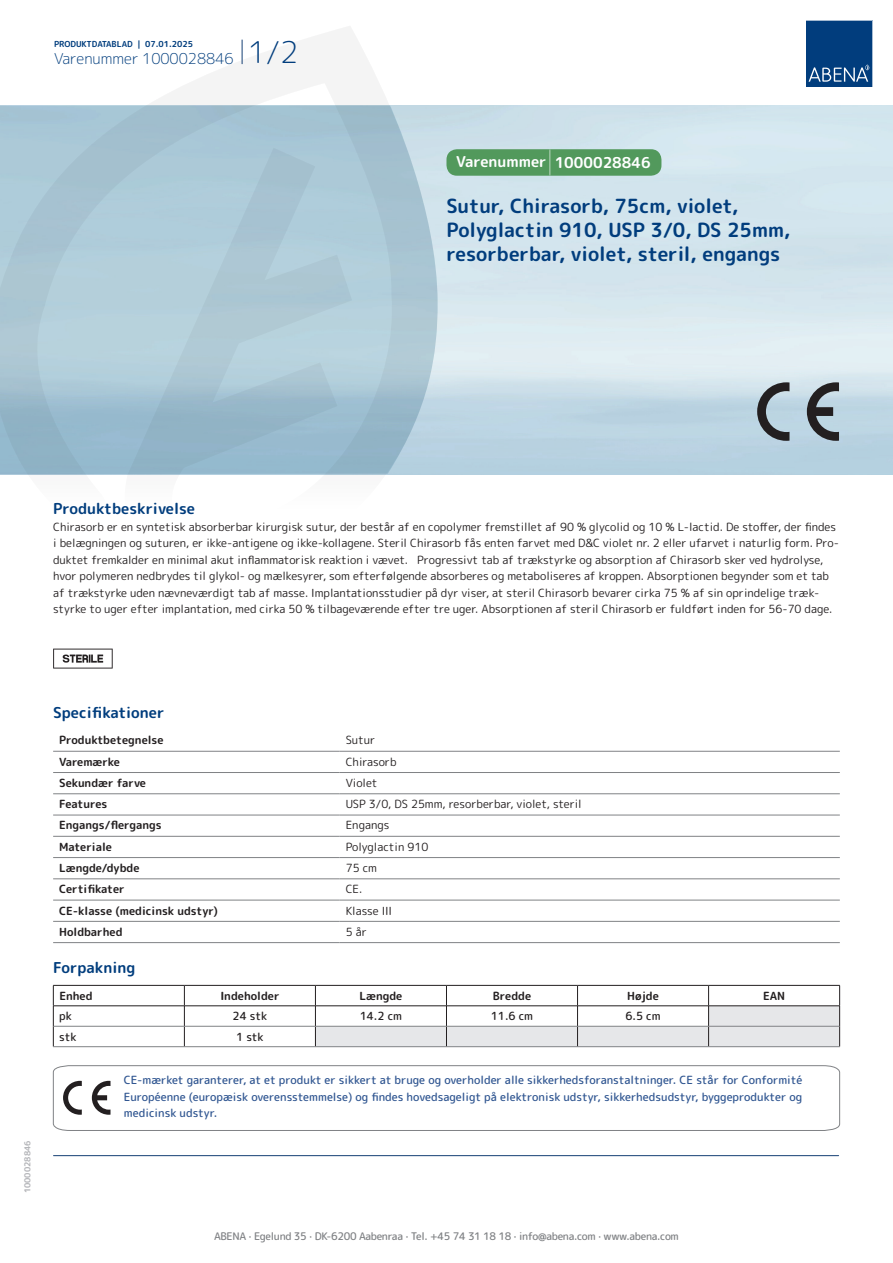
<style>
.page{position:relative;width:893px;height:1263px;background:#fff}
.page>*{position:absolute;margin:0;border:0;box-sizing:border-box;transform-origin:0 0}
.t1{font:700 19.5px/24px "Rounded Mplus 1 c";color:#013d7d}
.t2{font:700 15px "Rounded Mplus 1 c";color:#013d7d}
.t3{font:300 15px "Rounded Mplus 1 c";color:#013d7d}
.t4{font:700 15px "Rounded Mplus 1 c";color:#fff}
.t5{font:11.25px/16.5px "Rounded Mplus 1 c";color:#231f20}
.t6{font:500 11.25px/16.5px "Rounded Mplus 1 c";color:#305691;text-align:justify}
.t7{font:700 11.25px "Rounded Mplus 1 c";color:#231f20}
.t8{font:500 11.25px "Rounded Mplus 1 c";color:#231f20}
.t9{font:500 10.5px "Rounded Mplus 1 c";letter-spacing:-.03em;color:#808285}
.t10{font:700 8.25px "Rounded Mplus 1 c";color:#013d7d}
.t11{font:700 8.25px "Rounded Mplus 1 c";color:#b2b3b7}
.s1{font-size:30px}
.s2{font-size:25.5px}
</style>
<div class="page">
<svg style="left:0;top:26px;width:439px;height:449px"></svg>
<svg style="left:0;top:106px;width:438px;height:368px;background:#a8c6d4"></svg>
<svg style="left:242px;top:40px;width:1px;height:24px"></svg>
<svg style="left:806px;top:20px;width:67px;height:67px;background:#144b86"></svg>
<svg style="left:53px;top:649px;width:60px;height:19px"></svg>
<hr style="left:53px;top:751px;width:287px;height:1px;background:#808285">
<hr style="left:340px;top:751px;width:500px;height:1px;background:#808285">
<hr style="left:53px;top:772px;width:287px;height:1px;background:#808285">
<hr style="left:340px;top:772px;width:500px;height:1px;background:#808285">
<hr style="left:53px;top:793px;width:287px;height:1px;background:#808285">
<hr style="left:340px;top:793px;width:500px;height:1px;background:#808285">
<hr style="left:53px;top:815px;width:287px;height:1px;background:#808285">
<hr style="left:340px;top:815px;width:500px;height:1px;background:#808285">
<hr style="left:53px;top:836px;width:287px;height:1px;background:#808285">
<hr style="left:340px;top:836px;width:500px;height:1px;background:#808285">
<hr style="left:53px;top:857px;width:287px;height:1px;background:#808285">
<hr style="left:340px;top:857px;width:500px;height:1px;background:#808285">
<hr style="left:53px;top:878px;width:287px;height:1px;background:#808285">
<hr style="left:340px;top:878px;width:500px;height:1px;background:#808285">
<hr style="left:53px;top:900px;width:287px;height:1px;background:#808285">
<hr style="left:340px;top:900px;width:500px;height:1px;background:#808285">
<hr style="left:53px;top:921px;width:287px;height:1px;background:#808285">
<hr style="left:340px;top:921px;width:500px;height:1px;background:#808285">
<hr style="left:53px;top:942px;width:287px;height:1px;background:#808285">
<hr style="left:340px;top:942px;width:500px;height:1px;background:#808285">
<hr style="left:53px;top:985px;width:131px;height:1px;background:#231f20">
<hr style="left:184px;top:985px;width:131px;height:1px;background:#231f20">
<hr style="left:53px;top:1005px;width:131px;height:1px;background:#231f20">
<hr style="left:184px;top:1005px;width:131px;height:1px;background:#231f20">
<svg style="left:53px;top:985px;width:1px;height:61px"></svg>
<svg style="left:184px;top:985px;width:1px;height:61px"></svg>
<svg style="left:315px;top:985px;width:525px;height:61px"></svg>
<hr style="left:54px;top:1026px;width:130px;height:1px;background:#808285">
<hr style="left:184px;top:1026px;width:131px;height:1px;background:#808285">
<hr style="left:315px;top:1026px;width:131px;height:1px;background:#808285">
<hr style="left:446px;top:1026px;width:131px;height:1px;background:#808285">
<hr style="left:577px;top:1026px;width:132px;height:1px;background:#808285">
<hr style="left:709px;top:1026px;width:130px;height:1px;background:#808285">
<hr style="left:53px;top:1046px;width:131px;height:1px;background:#808285">
<hr style="left:184px;top:1046px;width:131px;height:1px;background:#808285">
<hr style="left:315px;top:1046px;width:131px;height:1px;background:#808285">
<hr style="left:446px;top:1046px;width:131px;height:1px;background:#808285">
<hr style="left:577px;top:1046px;width:132px;height:1px;background:#808285">
<hr style="left:709px;top:1046px;width:131px;height:1px;background:#808285">
<svg style="left:53px;top:1065px;width:787px;height:66px"></svg>
<hr style="left:54px;top:1155px;width:785px;height:1px;background:#153f74">
<svg style="left:807px;top:382px;width:32px;height:59px;background:#778188"></svg>
<svg style="left:757px;top:382px;width:32px;height:59px;background:#839098"></svg>
<div style="left:446px;top:149px;width:215px;height:27px;background:#52995c;border-radius:10px"></div>
<p class="t10" style="left:54px;top:38px;width:141px">PRODUKTDATABLAD | 07.01.2025</p>
<h2 class="t3" style="left:54px;top:48px;width:246px">Varenummer 1000028846 <span class="s1">1/2</span></h2>
<h2 class="t4" style="left:456px;top:152px;width:196px">Varenummer <span class="s2">|</span> 1000028846</h2>
<h1 class="t1" style="left:446px;top:194px;width:345px">Sutur, Chirasorb, 75cm, violet,<br>Polyglactin 910, USP 3/0, DS 25mm, resorberbar, violet, steril, engangs</h1>
<h2 class="t2" style="left:53px;top:498px;width:143px">Produktbeskrivelse</h2>
<p class="t5" style="left:53px;top:518px;width:787px">Chirasorb er en syntetisk absorberbar kirurgisk sutur, der består af en copolymer fremstillet af 90 % glycolid og 10 % L-lactid. De stoffer, der findes i belægningen og suturen, er ikke-antigene og ikke-kollagene. Steril Chirasorb fås enten farvet med D&amp;C violet nr. 2 eller ufarvet i naturlig form. Pro&shy;duktet fremkalder en minimal akut inflammatorisk reaktion i vævet. Progressivt tab af trækstyrke og absorption af Chirasorb sker ved hydrolyse, hvor polymeren nedbrydes til glykol- og mælkesyrer, som efterfølgende absorberes og metaboliseres af kroppen. Absorptionen begynder som et tab af trækstyrke uden nævneværdigt tab af masse. Implantationsstudier på dyr viser, at steril Chirasorb bevarer cirka 75 % af sin oprindelige træk&shy;styrke to uger efter implantation, med cirka 50 % tilbageværende efter tre uger. Absorptionen af steril Chirasorb er fuldført inden for 56-70 dage.</p>
<p class="t11" style="left:22px;top:1193px;width:54px;rotate:-90deg">1000028846</p>
<h2 class="t2" style="left:53px;top:701px;width:113px">Specifikationer</h2>
<p class="t7" style="left:59px;top:732px;width:106px">Produktbetegnelse</p>
<p class="t5" style="left:346px;top:732px;width:31px">Sutur</p>
<p class="t7" style="left:59px;top:754px;width:62px">Varemærke</p>
<p class="t5" style="left:346px;top:753px;width:52px">Chirasorb</p>
<p class="t7" style="left:59px;top:775px;width:88px">Sekundær farve</p>
<p class="t5" style="left:346px;top:774px;width:33px">Violet</p>
<p class="t7" style="left:59px;top:796px;width:50px">Features</p>
<p class="t5" style="left:346px;top:796px;width:237px">USP 3/0, DS 25mm, resorberbar, violet, steril</p>
<p class="t7" style="left:59px;top:817px;width:104px">Engangs/flergangs</p>
<p class="t5" style="left:346px;top:817px;width:45px">Engangs</p>
<p class="t7" style="left:59px;top:839px;width:54px">Materiale</p>
<p class="t5" style="left:346px;top:838px;width:84px">Polyglactin 910</p>
<p class="t7" style="left:59px;top:860px;width:82px">Længde/dybde</p>
<p class="t5" style="left:346px;top:860px;width:33px">75 cm</p>
<p class="t7" style="left:59px;top:881px;width:67px">Certifikater</p>
<p class="t5" style="left:346px;top:881px;width:18px">CE.</p>
<p class="t7" style="left:59px;top:902px;width:160px">CE-klasse (medicinsk udstyr)</p>
<p class="t5" style="left:346px;top:902px;width:48px">Klasse III</p>
<p class="t7" style="left:59px;top:924px;width:65px">Holdbarhed</p>
<p class="t5" style="left:346px;top:923px;width:23px">5 år</p>
<h2 class="t2" style="left:53px;top:957px;width:84px">Forpakning</h2>
<p class="t7" style="left:59px;top:988px;width:35px">Enhed</p>
<p class="t7" style="left:220px;top:988px;width:61px">Indeholder</p>
<p class="t7" style="left:359px;top:988px;width:44px">Længde</p>
<p class="t7" style="left:493px;top:988px;width:40px">Bredde</p>
<p class="t7" style="left:627px;top:988px;width:33px">Højde</p>
<p class="t7" style="left:763px;top:988px;width:24px">EAN</p>
<p class="t8" style="left:59px;top:1008px;width:14px">pk</p>
<p class="t8" style="left:233px;top:1008px;width:36px">24 stk</p>
<p class="t8" style="left:360px;top:1008px;width:44px">14.2 cm</p>
<p class="t8" style="left:491px;top:1008px;width:44px">11.6 cm</p>
<p class="t8" style="left:625px;top:1008px;width:37px">6.5 cm</p>
<p class="t8" style="left:59px;top:1028px;width:19px">stk</p>
<p class="t8" style="left:236px;top:1028px;width:29px">1 stk</p>
<p class="t6" style="left:124px;top:1072px;width:680px">CE-mærket garanterer, at et produkt er sikkert at bruge og overholder alle sikkerhedsforanstaltninger. CE står for Conformité Européenne (europæisk overensstemmelse) og findes hovedsageligt på elektronisk udstyr, sikkerhedsudstyr, byggeprodukter og medicinsk udstyr.</p>
<p class="t9" style="left:214px;top:1229px;width:466px">ABENA · Egelund 35 · DK-6200 Aabenraa · Tel. +45 74 31 18 18 · info@abena.com · www.abena.com</p>
</div>
